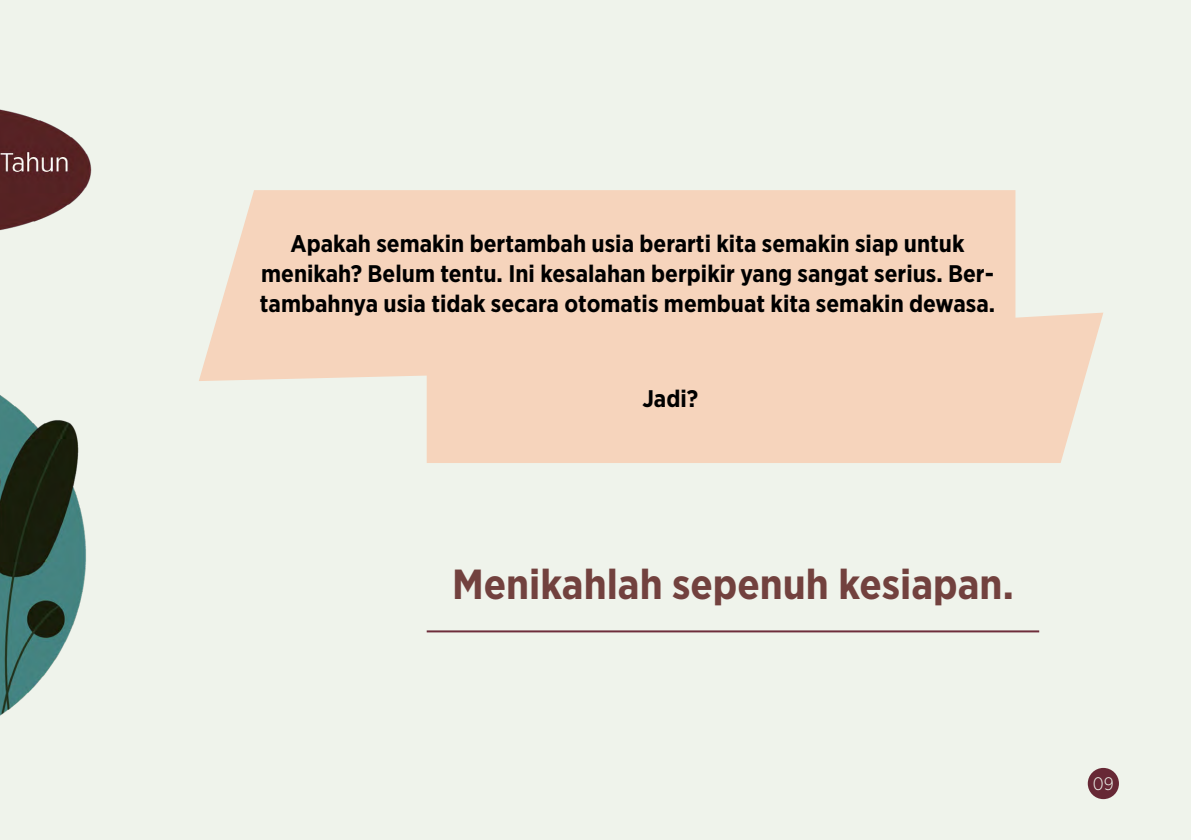
<style>
.page{position:relative;width:1191px;height:840px;background:#fff}
.page>*{position:absolute;margin:0;border:0;box-sizing:border-box;transform-origin:0 0}
.t1{font:700 42px "Gotham Narrow";color:#72413e}
.t2{font:700 24px/30px "Gotham Narrow";color:#000;text-align:center}
.t3{font:300 18px "Gotham Narrow";color:#fff}
</style>
<div class="page">
<div style="left:0;top:0;width:1191px;height:839px;background:#eff3eb"></div>
<div style="left:199px;top:190px;width:816px;height:191px;background:#f6d4bc"></div>
<div style="left:427px;top:312px;width:676px;height:151px;background:#f6d4bc"></div>
<img style="left:0;top:109px;width:92px;height:607px">
<hr style="left:427px;top:630px;width:612px;height:2px;background:#6e2d3b">
<p class="t2" style="left:260px;top:228px;width:737px">Apakah semakin bertambah usia berarti kita semakin siap untuk menikah? Belum tentu. Ini kesalahan berpikir yang sangat serius. Ber&shy;tambahnya usia tidak secara otomatis membuat kita semakin dewasa.</p>
<p class="t2" style="left:642px;top:383px;width:57px">Jadi?</p>
<h1 class="t1" style="left:452px;top:556px;width:563px">Menikahlah sepenuh kesiapan.</h1>
<p class="t3" style="left:1093px;top:771px;width:22px">09</p>
</div>
